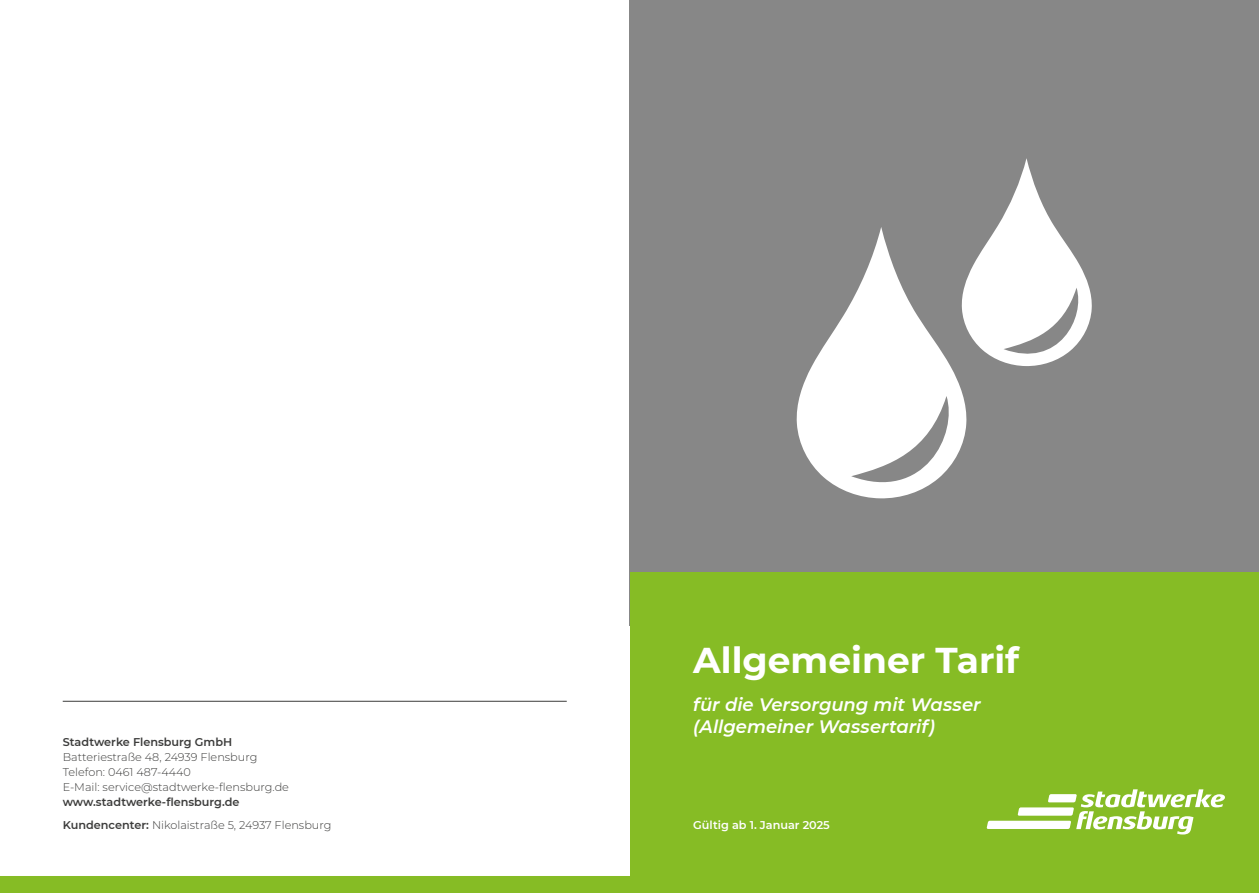
<style>
.page{position:relative;width:1259px;height:893px;background:#fff}
.page>*{position:absolute;margin:0;border:0;box-sizing:border-box;transform-origin:0 0}
.t1{font:700 36px "Montserrat";color:#fff}
.t2{font:italic 600 18px/21.6px "Montserrat";color:#fff}
.Fließtext{font:300 11.25px "Montserrat";color:#3c3c3b}
.Fließtext-2{font:600 11.25px "Montserrat";color:#3c3c3b}
.t3{font:600 11.25px "Montserrat";color:#fff}
.s1{font-weight:600}
</style>
<div class="page">
<div style="left:629px;top:0;width:630px;height:625px;background:#878787"></div>
<div style="left:630px;top:573px;width:629px;height:320px;background:#86bc25"></div>
<svg style="left:986px;top:789px;width:239px;height:45px"></svg>
<svg style="left:796px;top:227px;width:171px;height:272px;fill:#fff"></svg>
<svg style="left:961px;top:158px;width:131px;height:211px"></svg>
<div style="left:0;top:876px;width:630px;height:17px;background:#86bc25"></div>
<hr style="left:63px;top:701px;width:504px;height:1px;background:#3c3c3b">
<p class="Fließtext-2" style="left:63px;top:734px;width:171px">Stadtwerke Flensburg GmbH</p>
<p class="Fließtext" style="left:63px;top:749px;width:196px">Batteriestraße 48, 24939 Flensburg</p>
<p class="Fließtext" style="left:63px;top:764px;width:130px">Telefon: 0461 487-4440</p>
<p class="Fließtext" style="left:63px;top:779px;width:228px">E-Mail: service@stadtwerke-flensburg.de</p>
<p class="Fließtext-2" style="left:63px;top:794px;width:178px">www.stadtwerke-flensburg.de</p>
<p class="Fließtext" style="left:63px;top:818px;width:270px"><span class="s1">Kundencenter:</span> Nikolaistraße 5, 24937 Flensburg</p>
<p class="t1" style="left:693px;top:634px;width:327px">Allgemeiner Tarif</p>
<p class="t2" style="left:693px;top:693px;width:289px">für die Versorgung mit Wasser (Allgemeiner Wassertarif)</p>
<p class="t3" style="left:693px;top:817px;width:138px">Gültig ab 1. Januar 2025</p>
</div>
